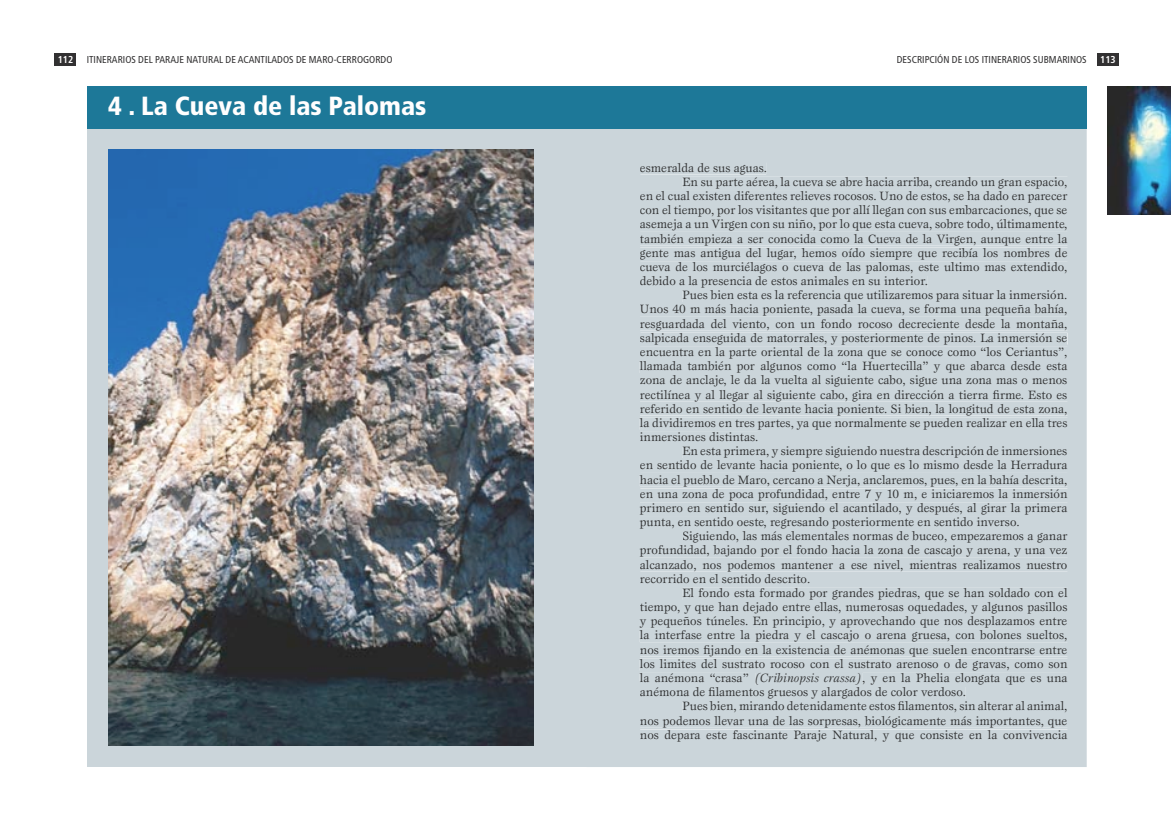
<style>
.page{position:relative;width:1171px;height:830px;background:#fff}
.page>*{position:absolute;margin:0;border:0;box-sizing:border-box;transform-origin:0 0}
.t1{font:900 condensed 26.25px "Frutiger";color:#fffefe}
.t2{font:12.5px "Esprit";color:#303132}
.t3{font:condensed 10px "Frutiger";color:#323132}
.t4{font:700 condensed 10px "Frutiger";color:#fffefe}
.s1{font-style:italic}
</style>
<div class="page">
<div style="left:55px;top:53px;width:21px;height:12px;background:#323132"></div>
<div style="left:87px;top:87px;width:499px;height:680px;background:#cbd5da"></div>
<div style="left:1097px;top:53px;width:21px;height:12px;background:#323132"></div>
<div style="left:586px;top:129px;width:500px;height:638px;background:#cbd5da"></div>
<img style="left:1107px;top:87px;width:63px;height:127px">
<div style="left:586px;top:87px;width:500px;height:42px;background:#1d7898"></div>
<div style="left:640px;top:163px;width:126px;height:11px;background:#cbd5da"></div>
<div style="left:682px;top:177px;width:385px;height:12px;background:#cbd5da"></div>
<div style="left:640px;top:191px;width:427px;height:12px;background:#cbd5da"></div>
<div style="left:640px;top:205px;width:427px;height:12px;background:#cbd5da"></div>
<div style="left:640px;top:219px;width:427px;height:12px;background:#cbd5da"></div>
<div style="left:640px;top:233px;width:427px;height:12px;background:#cbd5da"></div>
<div style="left:640px;top:248px;width:427px;height:11px;background:#cbd5da"></div>
<div style="left:640px;top:262px;width:427px;height:12px;background:#cbd5da"></div>
<div style="left:640px;top:276px;width:286px;height:12px;background:#cbd5da"></div>
<div style="left:682px;top:290px;width:385px;height:12px;background:#cbd5da"></div>
<div style="left:640px;top:304px;width:427px;height:12px;background:#cbd5da"></div>
<div style="left:640px;top:319px;width:427px;height:11px;background:#cbd5da"></div>
<div style="left:640px;top:333px;width:427px;height:12px;background:#cbd5da"></div>
<div style="left:640px;top:347px;width:427px;height:12px;background:#cbd5da"></div>
<div style="left:639px;top:361px;width:428px;height:12px;background:#cbd5da"></div>
<div style="left:640px;top:375px;width:427px;height:12px;background:#cbd5da"></div>
<div style="left:640px;top:389px;width:427px;height:12px;background:#cbd5da"></div>
<div style="left:640px;top:404px;width:427px;height:11px;background:#cbd5da"></div>
<div style="left:639px;top:418px;width:428px;height:12px;background:#cbd5da"></div>
<div style="left:640px;top:432px;width:117px;height:9px;background:#cbd5da"></div>
<div style="left:682px;top:446px;width:385px;height:12px;background:#cbd5da"></div>
<div style="left:640px;top:460px;width:427px;height:12px;background:#cbd5da"></div>
<div style="left:639px;top:474px;width:428px;height:12px;background:#cbd5da"></div>
<div style="left:640px;top:489px;width:427px;height:11px;background:#cbd5da"></div>
<div style="left:639px;top:503px;width:428px;height:12px;background:#cbd5da"></div>
<div style="left:639px;top:517px;width:379px;height:12px;background:#cbd5da"></div>
<div style="left:683px;top:531px;width:384px;height:12px;background:#cbd5da"></div>
<div style="left:639px;top:545px;width:428px;height:12px;background:#cbd5da"></div>
<div style="left:640px;top:559px;width:427px;height:12px;background:#cbd5da"></div>
<div style="left:640px;top:574px;width:169px;height:9px;background:#cbd5da"></div>
<div style="left:682px;top:588px;width:385px;height:12px;background:#cbd5da"></div>
<div style="left:640px;top:602px;width:427px;height:12px;background:#cbd5da"></div>
<div style="left:639px;top:616px;width:428px;height:12px;background:#cbd5da"></div>
<div style="left:639px;top:630px;width:428px;height:12px;background:#cbd5da"></div>
<div style="left:640px;top:644px;width:427px;height:12px;background:#cbd5da"></div>
<div style="left:639px;top:659px;width:428px;height:11px;background:#cbd5da"></div>
<div style="left:639px;top:673px;width:109px;height:9px;background:#cbd5da"></div>
<div style="left:755px;top:673px;width:105px;height:12px;background:#cbd5da"></div>
<div style="left:862px;top:673px;width:205px;height:12px;background:#cbd5da"></div>
<div style="left:640px;top:687px;width:324px;height:12px;background:#cbd5da"></div>
<div style="left:682px;top:701px;width:385px;height:12px;background:#cbd5da"></div>
<div style="left:640px;top:715px;width:427px;height:12px;background:#cbd5da"></div>
<div style="left:640px;top:730px;width:427px;height:11px;background:#cbd5da"></div>
<img style="left:108px;top:149px;width:425px;height:597px">
<div style="left:87px;top:87px;width:499px;height:42px;background:#1d7898"></div>
<p class="t4" style="left:58px;top:54px;width:17px">112</p>
<p class="t3" style="left:87px;top:54px;width:307px">ITINERARIOS DEL PARAJE NATURAL DE ACANTILADOS DE MARO-CERROGORDO</p>
<p class="t3" style="left:896px;top:54px;width:191px">DESCRIPCIÓN DE LOS ITINERARIOS SUBMARINOS</p>
<p class="t4" style="left:1099px;top:54px;width:17px">113</p>
<h1 class="t1" style="left:108px;top:90px;width:320px">4 . La Cueva de las Palomas</h1>
<p class="t2" style="left:639px;top:160px;width:129px">esmeralda de sus aguas.</p>
<p class="t2" style="left:682px;top:174px;width:386px">En su parte aérea, la cueva se abre hacia arriba, creando un gran espacio,</p>
<p class="t2" style="left:639px;top:188px;width:429px">en el cual existen diferentes relieves rocosos. Uno de estos, se ha dado en parecer</p>
<p class="t2" style="left:639px;top:202px;width:429px">con el tiempo, por los visitantes que por allí llegan con sus embarcaciones, que se</p>
<p class="t2" style="left:639px;top:217px;width:429px">asemeja a un Virgen con su niño, por lo que esta cueva, sobre todo, últimamente,</p>
<p class="t2" style="left:639px;top:231px;width:429px">también empieza a ser conocida como la Cueva de la Virgen, aunque entre la</p>
<p class="t2" style="left:639px;top:245px;width:429px">gente mas antigua del lugar, hemos oído siempre que recibía los nombres de</p>
<p class="t2" style="left:639px;top:259px;width:429px">cueva de los murciélagos o cueva de las palomas, este ultimo mas extendido,</p>
<p class="t2" style="left:639px;top:273px;width:289px">debido a la presencia de estos animales en su interior.</p>
<p class="t2" style="left:682px;top:288px;width:386px">Pues bien esta es la referencia que utilizaremos para situar la inmersión.</p>
<p class="t2" style="left:639px;top:302px;width:429px">Unos 40 m más hacia poniente, pasada la cueva, se forma una pequeña bahía,</p>
<p class="t2" style="left:639px;top:316px;width:429px">resguardada del viento, con un fondo rocoso decreciente desde la montaña,</p>
<p class="t2" style="left:639px;top:330px;width:429px">salpicada enseguida de matorrales, y posteriormente de pinos. La inmersión se</p>
<p class="t2" style="left:639px;top:344px;width:429px">encuentra en la parte oriental de la zona que se conoce como “los Ceriantus”,</p>
<p class="t2" style="left:639px;top:358px;width:429px">llamada también por algunos como “la Huertecilla” y que abarca desde esta</p>
<p class="t2" style="left:639px;top:373px;width:429px">zona de anclaje, le da la vuelta al siguiente cabo, sigue una zona mas o menos</p>
<p class="t2" style="left:639px;top:387px;width:429px">rectilínea y al llegar al siguiente cabo, gira en dirección a tierra firme. Esto es</p>
<p class="t2" style="left:639px;top:401px;width:429px">referido en sentido de levante hacia poniente. Si bien, la longitud de esta zona,</p>
<p class="t2" style="left:639px;top:415px;width:429px">la dividiremos en tres partes, ya que normalmente se pueden realizar en ella tres</p>
<p class="t2" style="left:639px;top:429px;width:120px">inmersiones distintas.</p>
<p class="t2" style="left:682px;top:443px;width:386px">En esta primera, y siempre siguiendo nuestra descripción de inmersiones</p>
<p class="t2" style="left:639px;top:458px;width:429px">en sentido de levante hacia poniente, o lo que es lo mismo desde la Herradura</p>
<p class="t2" style="left:639px;top:472px;width:429px">hacia el pueblo de Maro, cercano a Nerja, anclaremos, pues, en la bahía descrita,</p>
<p class="t2" style="left:639px;top:486px;width:429px">en una zona de poca profundidad, entre 7 y 10 m, e iniciaremos la inmersión</p>
<p class="t2" style="left:639px;top:500px;width:429px">primero en sentido sur, siguiendo el acantilado, y después, al girar la primera</p>
<p class="t2" style="left:639px;top:514px;width:381px">punta, en sentido oeste, regresando posteriormente en sentido inverso.</p>
<p class="t2" style="left:682px;top:528px;width:386px">Siguiendo, las más elementales normas de buceo, empezaremos a ganar</p>
<p class="t2" style="left:639px;top:543px;width:429px">profundidad, bajando por el fondo hacia la zona de cascajo y arena, y una vez</p>
<p class="t2" style="left:639px;top:557px;width:429px">alcanzado, nos podemos mantener a ese nivel, mientras realizamos nuestro</p>
<p class="t2" style="left:639px;top:571px;width:172px">recorrido en el sentido descrito.</p>
<p class="t2" style="left:682px;top:585px;width:386px">El fondo esta formado por grandes piedras, que se han soldado con el</p>
<p class="t2" style="left:639px;top:599px;width:429px">tiempo, y que han dejado entre ellas, numerosas oquedades, y algunos pasillos</p>
<p class="t2" style="left:639px;top:613px;width:429px">y pequeños túneles. En principio, y aprovechando que nos desplazamos entre</p>
<p class="t2" style="left:639px;top:628px;width:429px">la interfase entre la piedra y el cascajo o arena gruesa, con bolones sueltos,</p>
<p class="t2" style="left:639px;top:642px;width:429px">nos iremos fijando en la existencia de anémonas que suelen encontrarse entre</p>
<p class="t2" style="left:639px;top:656px;width:429px">los limites del sustrato rocoso con el sustrato arenoso o de gravas, como son</p>
<p class="t2" style="left:639px;top:670px;width:429px">la anémona “crasa” <span class="s1">(Cribinopsis crassa)</span>, y en la Phelia elongata que es una</p>
<p class="t2" style="left:639px;top:684px;width:327px">anémona de filamentos gruesos y alargados de color verdoso.</p>
<p class="t2" style="left:682px;top:699px;width:386px">Pues bien, mirando detenidamente estos filamentos, sin alterar al animal,</p>
<p class="t2" style="left:639px;top:713px;width:429px">nos podemos llevar una de las sorpresas, biológicamente más importantes, que</p>
<p class="t2" style="left:639px;top:727px;width:429px">nos depara este fascinante Paraje Natural, y que consiste en la convivencia</p>
</div>
